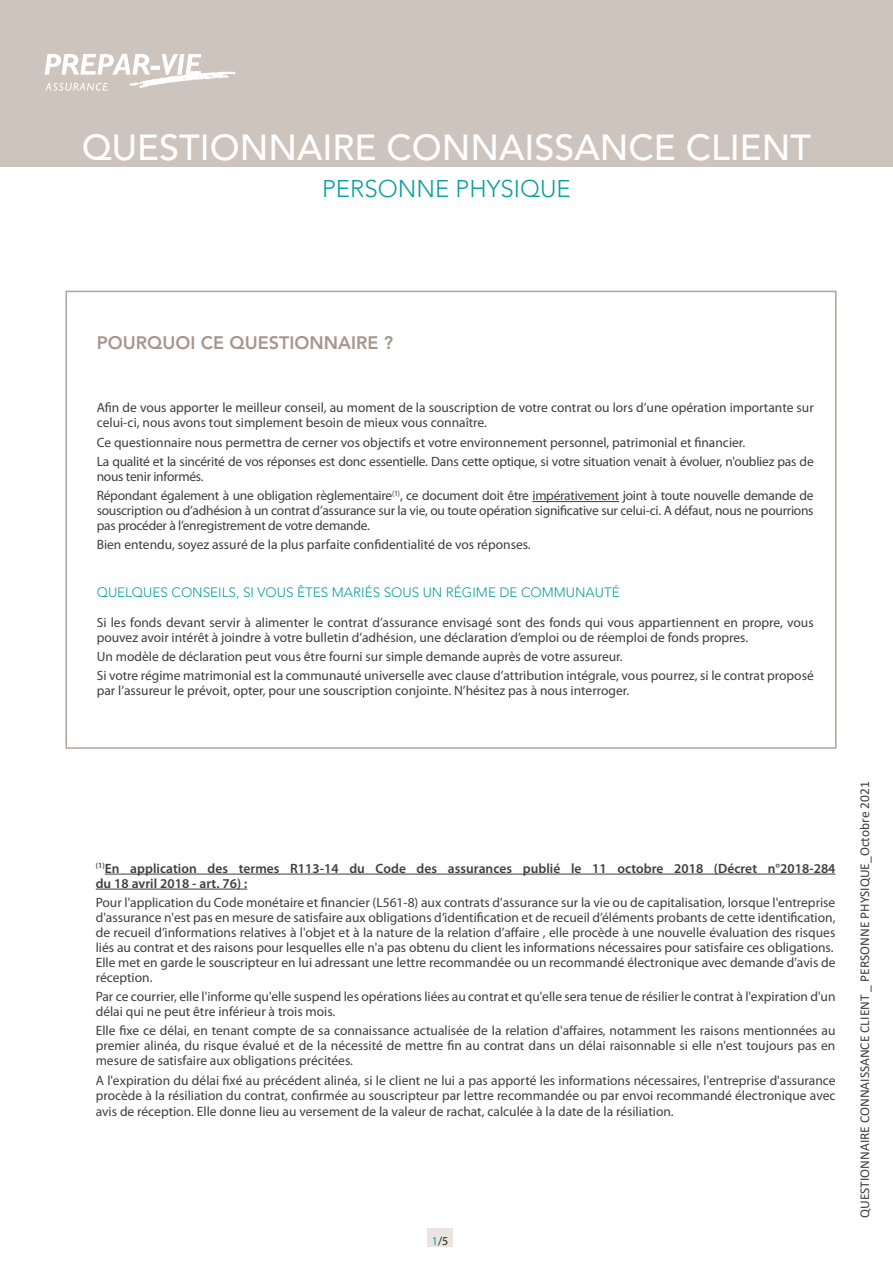
<style>
.page{position:relative;width:893px;height:1263px;background:#fff}
.page>*{position:absolute;margin:0;border:0;box-sizing:border-box;transform-origin:0 0}
.t1{font:500 36px "Avenir LT Std";color:#fff}
.t2{font:300 24px "Avenir LT Std";color:#0ca0a0}
.t3{font:800 18px "Avenir LT Std";color:#a7968d}
.t4{font:13.5px/15px "Myriad Pro";color:#3e3e3f}
.t5{font:13.5px/19.2px "Myriad Pro";letter-spacing:-.02em;color:#3e3e3f}
.t6{font:600 13.5px/15px "Myriad Pro";letter-spacing:.005em;color:#3e3e3f}
.t7{font:13.5px "Calibri";color:#3e3e3f}
.t8{font:300 13.5px "Avenir LT Std";color:#0ca0a0}
.t9{font:12px "Myriad Pro";color:#231f20}
.s1{color:#0ca0a0}
</style>
<div class="page">
<hr style="left:532px;top:501px;width:87px;height:1px;background:#3e3e3f">
<div style="left:65px;top:291px;width:771px;height:458px;border:2px solid #b4a29d"></div>
<hr style="left:105px;top:874px;width:730px;height:1px;background:#3e3e3f">
<hr style="left:96px;top:889px;width:151px;height:1px;background:#3e3e3f">
<div style="left:427px;top:1228px;width:26px;height:19px;background:#eae5e1"></div>
<div style="left:0;top:0;width:893px;height:166px;background:#cdc4bd"></div>
<svg style="left:45px;top:54px;width:191px;height:37px"></svg>
<h1 class="t1" style="left:82px;top:126px;width:731px">QUESTIONNAIRE CONNAISSANCE CLIENT</h1>
<h2 class="t2" style="left:322px;top:175px;width:250px">PERSONNE PHYSIQUE</h2>
<h3 class="t3" style="left:97px;top:332px;width:298px">POURQUOI CE QUESTIONNAIRE ?</h3>
<p class="t4" style="left:97px;top:401px;width:719px">Afin de vous apporter le meilleur conseil, au moment de la souscription de votre contrat ou lors d’une opération importante sur celui-ci, nous avons tout simplement besoin de mieux vous connaître.</p>
<p class="t5" style="left:97px;top:433px;width:718px">Ce questionnaire nous permettra de cerner vos objectifs et votre environnement personnel, patrimonial et financier.<br>La qualité et la sincérité de vos réponses est donc essentielle. Dans cette optique, si votre situation venait à évoluer, n'oubliez pas de</p>
<p class="t5" style="left:97px;top:467px;width:718px">nous tenir informés.<br>Répondant également à une obligation règlementaire<sup>(1)</sup>, ce document doit être impérativement joint à toute nouvelle demande de</p>
<p class="t5" style="left:97px;top:503px;width:718px;line-height:15px">souscription ou d’adhésion à un contrat d’assurance sur la vie, ou toute opération significative sur celui-ci. A défaut, nous ne pourrions pas procéder à l’enregistrement de votre demande.</p>
<p class="t4" style="left:97px;top:538px;width:435px">Bien entendu, soyez assuré de la plus parfaite confidentialité de vos réponses.</p>
<p class="t8" style="left:97px;top:584px;width:524px">QUELQUES CONSEILS, SI VOUS ÊTES MARIÉS SOUS UN RÉGIME DE COMMUNAUTÉ</p>
<p class="t4" style="left:97px;top:615px;width:718px">Si les fonds devant servir à alimenter le contrat d’assurance envisagé sont des fonds qui vous appartiennent en propre, vous pouvez avoir intérêt à joindre à votre bulletin d’adhésion, une déclaration d’emploi ou de réemploi de fonds propres.</p>
<p class="t4" style="left:97px;top:647px;width:718px;line-height:19.2px">Un modèle de déclaration peut vous être fourni sur simple demande auprès de votre assureur.<br>Si votre régime matrimonial est la communauté universelle avec clause d’attribution intégrale, vous pourrez, si le contrat proposé</p>
<p class="t4" style="left:97px;top:683px;width:534px">par l’assureur le prévoit, opter, pour une souscription conjointe. N’hésitez pas à nous interroger.</p>
<p class="t6" style="left:96px;top:861px;width:741px"><sup>(1)</sup>En application des termes R113-14 du Code des assurances publié le 11 octobre 2018 (Décret n°2018-284 du 18 avril 2018 - art. 76) :</p>
<p class="t4" style="left:96px;top:895px;width:741px">Pour l'application du Code monétaire et financier (L561-8) aux contrats d'assurance sur la vie ou de capitalisation, lorsque l'entreprise d'assurance n'est pas en mesure de satisfaire aux obligations d’identification et de recueil d’éléments probants de cette identification, de recueil d’informations relatives à l'objet et à la nature de la relation d’affaire , elle procède à une nouvelle évaluation des risques liés au contrat et des raisons pour lesquelles elle n'a pas obtenu du client les informations nécessaires pour satisfaire ces obligations.<br>Elle met en garde le souscripteur en lui adressant une lettre recommandée ou un recommandé électronique avec demande d'avis de réception.</p>
<p class="t4" style="left:96px;top:989px;width:741px">Par ce courrier, elle l'informe qu'elle suspend les opérations liées au contrat et qu'elle sera tenue de résilier le contrat à l'expiration d'un délai qui ne peut être inférieur à trois mois.</p>
<p class="t4" style="left:96px;top:1024px;width:741px;text-align:justify">Elle fixe ce délai, en tenant compte de sa connaissance actualisée de la relation d'affaires, notamment les raisons mentionnées au premier alinéa, du risque évalué et de la nécessité de mettre fin au contrat dans un délai raisonnable si elle n'est toujours pas en mesure de satisfaire aux obligations précitées.</p>
<p class="t4" style="left:96px;top:1073px;width:741px;line-height:15.6px;text-align:justify">A l'expiration du délai fixé au précédent alinéa, si le client ne lui a pas apporté les informations nécessaires, l'entreprise d'assurance procède à la résiliation du contrat, confirmée au souscripteur par lettre recommandée ou par envoi recommandé électronique avec avis de réception. Elle donne lieu au versement de la valeur de rachat, calculée à la date de la résiliation.</p>
<p class="t9" style="left:432px;top:1234px;width:18px"><span class="s1">1</span>/5</p>
<p class="t7" style="left:855px;top:1218px;width:438px;rotate:-90deg">QUESTIONNAIRE CONNAISSANCE CLIENT _ PERSONNE PHYSIQUE_Octobre 2021</p>
</div>
